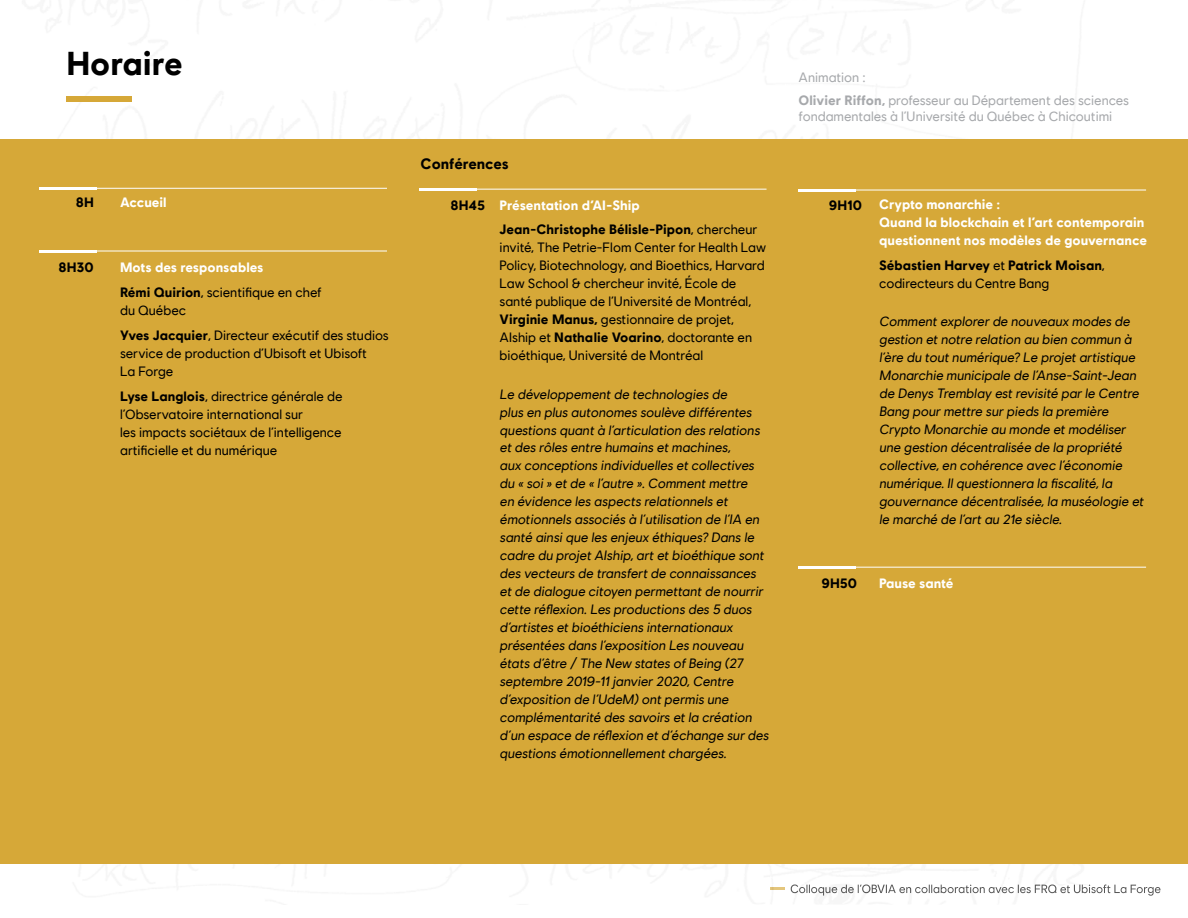
<style>
.page{position:relative;width:1188px;height:918px;background:#fff}
.page>*{position:absolute;margin:0;border:0;box-sizing:border-box;transform-origin:0 0}
.t1{font:700 33px "Ubisoft Sans";color:#000}
.t2{font:700 15px "Ubisoft Sans";color:#000}
.t3{font:13.5px/18px "Ubisoft Sans";color:#000}
.t4{font:700 13.5px/18px "Ubisoft Sans";color:#fff}
.t5{font:700 13.5px/18px "Ubisoft Sans";color:#000}
.t6{font:13.5px/23px "Ubisoft Sans";color:#a7a9ac}
.s1{font-weight:700}
.s2{color:#fff}
.s3{font-weight:400}
.s4{color:#000}
.s5{font-weight:400;color:#000}
</style>
<div class="page">
<img style="left:791px;top:884px;width:369px;height:12px">
<svg style="left:770px;top:887px;width:15px;height:2px"></svg>
<div style="left:0;top:139px;width:1188px;height:725px;background:#d6a838"></div>
<div style="left:66px;top:96px;width:66px;height:6px;background:#d6a838"></div>
<hr style="left:39px;top:250px;width:58px;height:2px;background:#fff">
<hr style="left:39px;top:187px;width:58px;height:3px;background:#fff">
<hr style="left:419px;top:188px;width:57px;height:2px;background:#fff">
<hr style="left:798px;top:189px;width:58px;height:2px;background:#fff">
<hr style="left:798px;top:566px;width:58px;height:2px;background:#fff">
<hr style="left:97px;top:251px;width:290px;height:1px;background:#fff">
<hr style="left:97px;top:188px;width:290px;height:1px;background:#fff">
<hr style="left:476px;top:189px;width:291px;height:1px;background:#fff">
<hr style="left:856px;top:190px;width:290px;height:1px;background:#fff">
<hr style="left:856px;top:567px;width:290px;height:1px;background:#fff">
<h1 class="t1" style="left:66px;top:44px;width:118px">Horaire</h1>
<p class="t2" style="left:421px;top:155px;width:90px">Conférences</p>
<p class="t6" style="left:799px;top:67px;width:332px">Animation :<br><span class="s1">Olivier Riffon,</span> professeur au Département des sciences</p>
<p class="t6" style="left:799px;top:106px;width:315px">fondamentales à l’Université du Québec à Chicoutimi</p>
<p class="t4" style="left:120px;top:194px;width:48px">Accueil</p>
<p class="t5" style="left:76px;top:194px;width:20px">8H</p>
<p class="t5" style="left:829px;top:196px;width:35px">9H10</p>
<p class="t5" style="left:500px;top:192px;width:259px;line-height:24.8px"><span class="s2">Présentation d’AI-Ship<br></span>Jean-Christophe Bélisle-Pipon<span class="s3">, chercheur</span></p>
<p class="t3" style="left:500px;top:240px;width:268px">invité, The Petrie-Flom Center for Health Law Policy, Biotechnology, and Bioethics, Harvard Law School &amp; chercheur invité, École de santé publique de l’Université de Montréal, <span class="s1">Virginie Manus,</span> gestionnaire de projet, AIship et <span class="s1">Nathalie Voarino</span>, doctorante en bioéthique, Université de Montréal</p>
<p class="t3" style="left:500px;top:386px;width:274px">Le développementde technologies de<br>plus en plus autonomes soulève différentes questions quantà l’articulation des relations etdes rôles entre humains etmachines,<br>aux conceptions individuelles etcollectives du « soi» etde « l’autre ».Commentmettre<br>en évidence les aspects relationnels et émotionnels associés à l’utilisation de l’IA en santé ainsique les enjeux éthiques? Dans le cadre du projetAIship,artetbioéthique sont des vecteurs de transfertde connaissances etde dialogue citoyen permettantde nourrir cette réflexion.Les productions des 5 duos d’artistes etbioéthiciens internationaux présentées dans l’exposition Les nouveau états d’être / The New states ofBeing (27 septembre 2019-11janvier2020,Centre d’exposition de l’UdeM)ontpermis une complémentarité des savoirs etla création d’un espace de réflexion etd’échange surdes questions émotionnellementchargées.</p>
<p class="t5" style="left:451px;top:196px;width:36px">8H45</p>
<p class="t5" style="left:59px;top:259px;width:37px">8H30</p>
<p class="t4" style="left:120px;top:255px;width:203px;line-height:24.8px">Mots des responsables<br><span class="s4">Rémi Quirion</span><span class="s5">, scientifique en chef</span></p>
<p class="t3" style="left:120px;top:299px;width:270px;line-height:24.8px">du Québec<br><span class="s1">Yves Jacquier</span>, Directeur exécutif des studios</p>
<p class="t3" style="left:120px;top:345px;width:248px">service de production d’Ubisoft et Ubisoft<br>La Forge</p>
<p class="t3" style="left:120px;top:388px;width:224px"><span class="s1">Lyse Langlois</span>, directrice générale de l’Observatoire international sur<br>les impacts sociétaux de l’intelligence artificielle et du numérique</p>
<p class="t5" style="left:822px;top:574px;width:37px">9H50</p>
<p class="t4" style="left:879px;top:195px;width:269px">Crypto monarchie :<br>Quand la blockchain et l’art contemporain questionnent nos modèles de gouvernance</p>
<p class="t5" style="left:879px;top:256px;width:227px">Sébastien Harvey <span class="s3">et</span> Patrick Moisan<span class="s3">, codirecteurs du Centre Bang</span></p>
<p class="t3" style="left:879px;top:314px;width:269px">Commentexplorerde nouveaux modes de gestion etnotre relation au bien commun à l’ère du toutnumérique? Le projetartistique Monarchie municipale de l’Anse-Saint-Jean de Denys Tremblay estrevisité parle Centre Bang pourmettre surpieds la première Crypto Monarchie au monde etmodéliser une gestion décentralisée de la propriété collective,en cohérence avec l’économie numérique.Ilquestionnera la fiscalité,la gouvernance décentralisée,la muséologie et le marché de l’artau 21e siècle.</p>
<p class="t4" style="left:879px;top:574px;width:76px">Pause santé</p>
</div>
